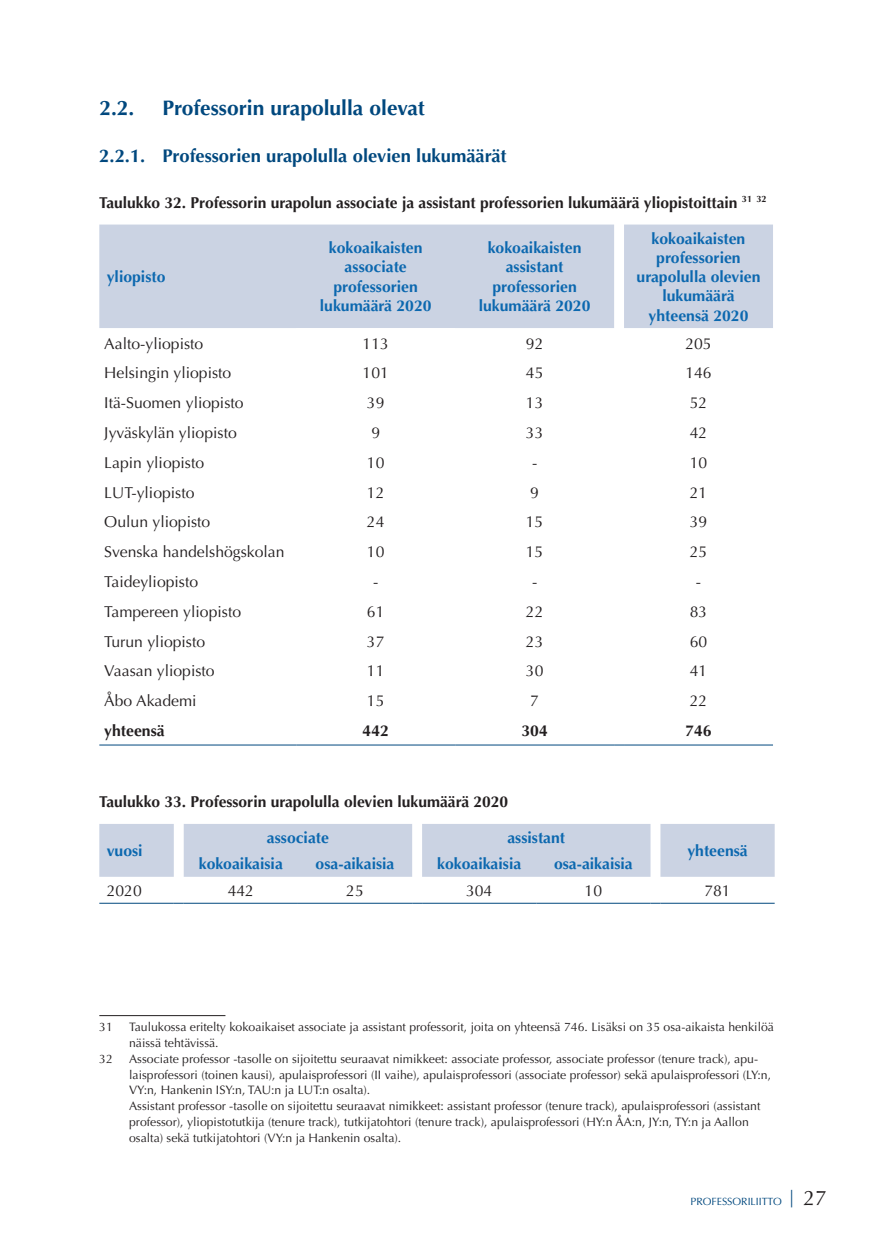
<style>
.page{position:relative;width:874px;height:1241px;background:#fff}
.page>*{position:absolute;margin:0;border:0;box-sizing:border-box;transform-origin:0 0}
.t1{font:700 21px "Optima LT Std";color:#01487e}
.t2{font:700 18.38px "Optima LT Std";color:#01487e}
.t3{font:15.75px "Optima LT Std";color:#231f20}
.t4{font:700 15.75px/19.2px "Optima LT Std";color:#0c68af;text-align:center}
.t5{font:700 15.75px "Optima LT Std";color:#231f20}
.t6{font:12.25px/15.8px "Optima LT Std";color:#231f20}
.t7{font:10.5px "Optima LT Std";color:#01487e}
.s1{font-size:21px;color:#231f20}
</style>
<div class="page">
<div style="left:99px;top:224px;width:673px;height:104px;background:#cbd3e3"></div>
<hr style="left:99px;top:744px;width:197px;height:1px;background:#01487e">
<hr style="left:296px;top:744px;width:159px;height:1px;background:#01487e">
<hr style="left:455px;top:744px;width:158px;height:1px;background:#01487e">
<hr style="left:623px;top:744px;width:149px;height:1px;background:#01487e">
<div style="left:99px;top:824px;width:675px;height:52px;background:#cbd3e3"></div>
<hr style="left:99px;top:902px;width:75px;height:1px;background:#01487e">
<hr style="left:184px;top:902px;width:114px;height:1px;background:#01487e">
<hr style="left:298px;top:902px;width:114px;height:1px;background:#01487e">
<hr style="left:422px;top:902px;width:114px;height:1px;background:#01487e">
<hr style="left:536px;top:902px;width:114px;height:1px;background:#01487e">
<hr style="left:660px;top:902px;width:114px;height:1px;background:#01487e">
<hr style="left:99px;top:1014px;width:126px;height:1px;background:#231f20">
<h1 class="t1" style="left:99px;top:95px;width:37px">2.2.</h1>
<h1 class="t1" style="left:162px;top:95px;width:264px">Professorin urapolulla olevat</h1>
<h2 class="t2" style="left:99px;top:145px;width:408px">2.2.1. Professorien urapolulla olevien lukumäärät</h2>
<p class="t5" style="left:99px;top:193px;width:668px">Taulukko 32. Professorin urapolun associate ja assistant professorien lukumäärä yliopistoittain <sup>31</sup> <sup>32</sup></p>
<p class="t4" style="left:107px;top:267px;width:60px">yliopisto</p>
<p class="t4" style="left:320px;top:238px;width:113px">kokoaikaisten associate professorien lukumäärä 2020</p>
<p class="t4" style="left:478px;top:238px;width:113px">kokoaikaisten assistant professorien lukumäärä 2020</p>
<p class="t4" style="left:636px;top:229px;width:125px">kokoaikaisten professorien urapolulla olevien lukumäärä yhteensä 2020</p>
<p class="t3" style="left:104px;top:334px;width:100px">Aalto-yliopisto</p>
<p class="t3" style="left:362px;top:334px;width:28px">113</p>
<p class="t3" style="left:525px;top:334px;width:19px">92</p>
<p class="t3" style="left:685px;top:334px;width:28px">205</p>
<p class="t3" style="left:104px;top:364px;width:128px">Helsingin yliopisto</p>
<p class="t3" style="left:362px;top:364px;width:28px">101</p>
<p class="t3" style="left:525px;top:364px;width:19px">45</p>
<p class="t3" style="left:685px;top:364px;width:28px">146</p>
<p class="t3" style="left:104px;top:394px;width:141px">Itä-Suomen yliopisto</p>
<p class="t3" style="left:367px;top:394px;width:19px">39</p>
<p class="t3" style="left:525px;top:394px;width:19px">13</p>
<p class="t3" style="left:689px;top:394px;width:19px">52</p>
<p class="t3" style="left:104px;top:423px;width:134px">Jyväskylän yliopisto</p>
<p class="t3" style="left:371px;top:423px;width:10px">9</p>
<p class="t3" style="left:525px;top:423px;width:19px">33</p>
<p class="t3" style="left:689px;top:423px;width:19px">42</p>
<p class="t3" style="left:104px;top:453px;width:101px">Lapin yliopisto</p>
<p class="t3" style="left:367px;top:453px;width:19px">10</p>
<p class="t3" style="left:531px;top:453px;width:7px">-</p>
<p class="t3" style="left:689px;top:453px;width:19px">10</p>
<p class="t3" style="left:104px;top:483px;width:92px">LUT-yliopisto</p>
<p class="t3" style="left:367px;top:483px;width:19px">12</p>
<p class="t3" style="left:530px;top:483px;width:10px">9</p>
<p class="t3" style="left:689px;top:483px;width:19px">21</p>
<p class="t3" style="left:104px;top:513px;width:107px">Oulun yliopisto</p>
<p class="t3" style="left:367px;top:513px;width:19px">24</p>
<p class="t3" style="left:525px;top:513px;width:19px">15</p>
<p class="t3" style="left:689px;top:513px;width:19px">39</p>
<p class="t3" style="left:104px;top:542px;width:182px">Svenska handelshögskolan</p>
<p class="t3" style="left:367px;top:542px;width:19px">10</p>
<p class="t3" style="left:525px;top:542px;width:19px">15</p>
<p class="t3" style="left:689px;top:542px;width:19px">25</p>
<p class="t3" style="left:104px;top:572px;width:95px">Taideyliopisto</p>
<p class="t3" style="left:373px;top:572px;width:7px">-</p>
<p class="t3" style="left:531px;top:572px;width:7px">-</p>
<p class="t3" style="left:695px;top:572px;width:7px">-</p>
<p class="t3" style="left:104px;top:602px;width:138px">Tampereen yliopisto</p>
<p class="t3" style="left:367px;top:602px;width:19px">61</p>
<p class="t3" style="left:525px;top:602px;width:19px">22</p>
<p class="t3" style="left:689px;top:602px;width:19px">83</p>
<p class="t3" style="left:104px;top:632px;width:102px">Turun yliopisto</p>
<p class="t3" style="left:367px;top:632px;width:19px">37</p>
<p class="t3" style="left:525px;top:632px;width:19px">23</p>
<p class="t3" style="left:689px;top:632px;width:19px">60</p>
<p class="t3" style="left:104px;top:661px;width:112px">Vaasan yliopisto</p>
<p class="t3" style="left:367px;top:661px;width:19px">11</p>
<p class="t3" style="left:525px;top:661px;width:19px">30</p>
<p class="t3" style="left:689px;top:661px;width:19px">41</p>
<p class="t3" style="left:104px;top:691px;width:94px">Åbo Akademi</p>
<p class="t3" style="left:367px;top:691px;width:19px">15</p>
<p class="t3" style="left:530px;top:691px;width:10px">7</p>
<p class="t3" style="left:689px;top:691px;width:19px">22</p>
<p class="t5" style="left:104px;top:721px;width:62px">yhteensä</p>
<p class="t5" style="left:362px;top:721px;width:28px">442</p>
<p class="t5" style="left:521px;top:721px;width:28px">304</p>
<p class="t5" style="left:685px;top:721px;width:28px">746</p>
<p class="t5" style="left:99px;top:792px;width:410px">Taulukko 33. Professorin urapolulla olevien lukumäärä 2020</p>
<p class="t4" style="left:107px;top:841px;width:37px">vuosi</p>
<p class="t4" style="left:267px;top:828px;width:64px">associate</p>
<p class="t4" style="left:507px;top:828px;width:59px">assistant</p>
<p class="t4" style="left:199px;top:854px;width:86px">kokoaikaisia</p>
<p class="t4" style="left:315px;top:854px;width:80px">osa-aikaisia</p>
<p class="t4" style="left:437px;top:854px;width:86px">kokoaikaisia</p>
<p class="t4" style="left:553px;top:854px;width:80px">osa-aikaisia</p>
<p class="t4" style="left:687px;top:841px;width:62px">yhteensä</p>
<p class="t3" style="left:107px;top:881px;width:37px">2020</p>
<p class="t3" style="left:227px;top:881px;width:28px">442</p>
<p class="t3" style="left:346px;top:881px;width:19px">25</p>
<p class="t3" style="left:466px;top:881px;width:28px">304</p>
<p class="t3" style="left:584px;top:881px;width:19px">10</p>
<p class="t3" style="left:704px;top:881px;width:28px">781</p>
<p class="t6" style="left:99px;top:1019px;width:15px">31</p>
<p class="t6" style="left:129px;top:1019px;width:646px">Taulukossa eritelty kokoaikaiset associate ja assistant professorit, joita on yhteensä 746. Lisäksi on 35 osa-aikaista henkilöä näissä tehtävissä.</p>
<p class="t6" style="left:99px;top:1050px;width:15px">32</p>
<p class="t6" style="left:129px;top:1050px;width:643px">Associate professor -tasolle on sijoitettu seuraavat nimikkeet: associate professor, associate professor (tenure track), apu&shy;laisprofessori (toinen kausi), apulaisprofessori (II vaihe), apulaisprofessori (associate professor) sekä apulaisprofessori (LY:n, VY:n, Hankenin ISY:n, TAU:n ja LUT:n osalta).<br>Assistant professor -tasolle on sijoitettu seuraavat nimikkeet: assistant professor (tenure track), apulaisprofessori (assistant professor), yliopistotutkija (tenure track), tutkijatohtori (tenure track), apulaisprofessori (HY:n ÅA:n, JY:n, TY:n ja Aallon osalta) sekä tutkijatohtori (VY:n ja Hankenin osalta).</p>
<p class="t7" style="left:690px;top:1195px;width:138px">PROFESSORILIITTO <sup>|</sup> <span class="s1">27</span></p>
</div>
